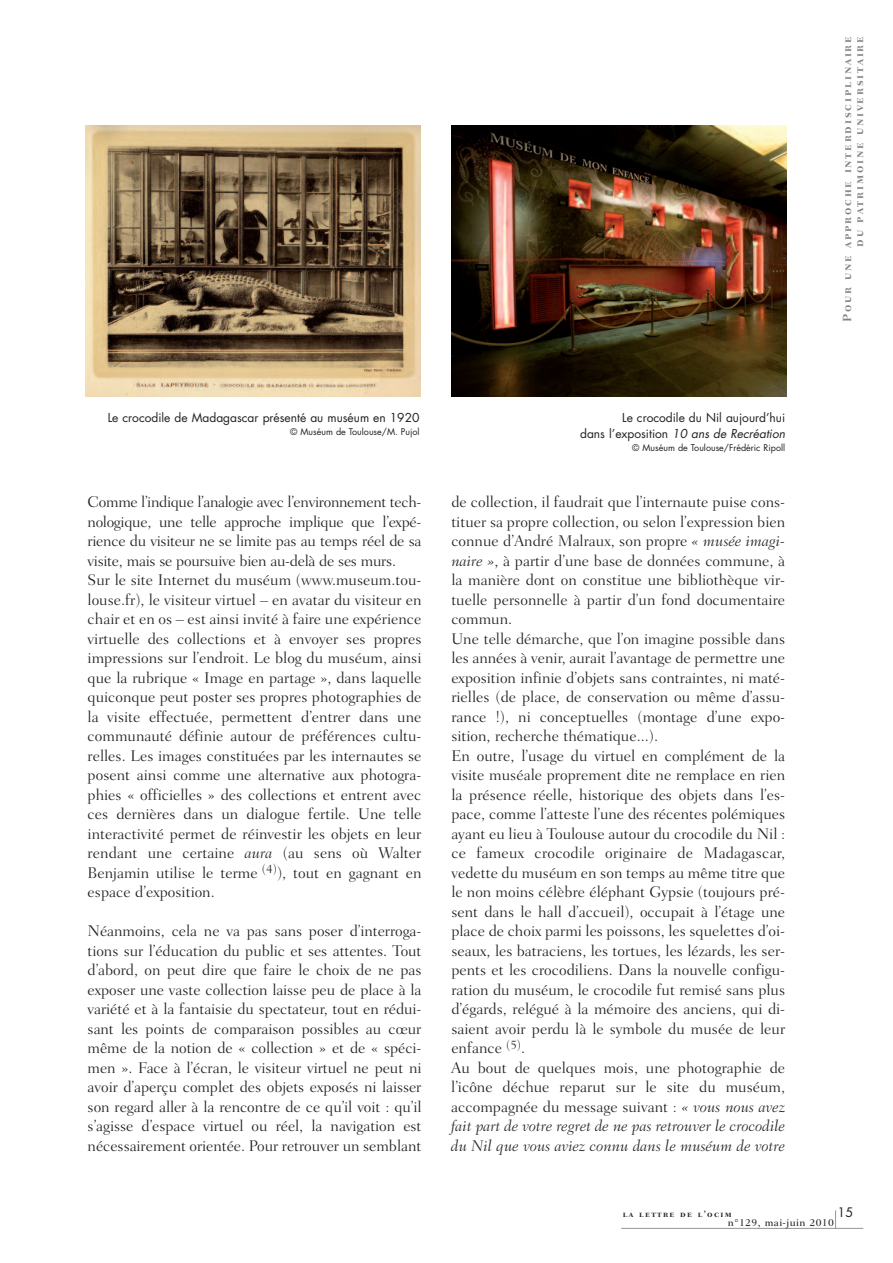
<style>
.page{position:relative;width:893px;height:1263px;background:#fff}
.page>*{position:absolute;margin:0;border:0;box-sizing:border-box;transform-origin:0 0}
.t1{font:300 15.75px/19.5px "Fairfield LH";color:#231f20}
.t2{font:12.75px "Futura";color:#231f20}
.t3{font:12px/15.8px "Futura";color:#231f20;text-align:right}
.t4{font:12px/12px "Fairfield LH Bold SC";letter-spacing:.15em;color:#808285;text-align:right}
.t5{font:500 10.5px "Fairfield LH";letter-spacing:.04em;color:#231f20}
.t6{font:9px "Futura";color:#231f20}
.t7{font:9px "Fairfield LH Bold SC";letter-spacing:.15em;color:#231f20}
.s1{font-style:italic}
</style>
<div class="page">
<svg style="left:835px;top:1210px;width:1px;height:18px"></svg>
<hr style="left:621px;top:1228px;width:242px;height:1px;background:#939598">
<img style="left:86px;top:125px;width:335px;height:272px">
<img style="left:452px;top:125px;width:335px;height:272px">
<p class="t4" style="left:842px;top:322px;width:287px;rotate:-90deg">Pour une approche interdisciplinaire du patrimoine universitaire</p>
<p class="t3" style="left:108px;top:410px;width:313px">Le crocodile de Madagascar présenté au muséum en 1920</p>
<p class="t6" style="left:290px;top:428px;width:131px">© Muséum de Toulouse/M. Pujol</p>
<p class="t1" style="left:88px;top:493px;width:335px">Comme l’indique l’analogie avec l’environnement tech&shy;nologique, une telle approche implique que l’expé&shy;rience du visiteur ne se limite pas au temps réel de sa visite, mais se poursuive bien au-delà de ses murs.<br>Sur le site Internet du muséum (www.museum.tou&shy;louse.fr), le visiteur virtuel – en avatar du visiteur en chair et en os – est ainsi invité à faire une expérience virtuelle des collections et à envoyer ses propres impressions sur l’endroit. Le blog du muséum, ainsi que la rubrique « Image en partage », dans laquelle quiconque peut poster ses propres photographies de la visite effectuée, permettent d’entrer dans une communauté définie autour de préférences cultu&shy;relles. Les images constituées par les internautes se posent ainsi comme une alternative aux photogra&shy;phies « officielles » des collections et entrent avec ces dernières dans un dialogue fertile. Une telle interactivité permet de réinvestir les objets en leur rendant une certaine <span class="s1">aura</span> (au sens où Walter Benjamin utilise le terme <sup>(4)</sup>), tout en gagnant en espace d’exposition.</p>
<p class="t1" style="left:88px;top:922px;width:335px;text-align:justify">Néanmoins, cela ne va pas sans poser d’interroga&shy;tions sur l’éducation du public et ses attentes. Tout d’abord, on peut dire que faire le choix de ne pas exposer une vaste collection laisse peu de place à la variété et à la fantaisie du spectateur, tout en rédui&shy;sant les points de comparaison possibles au cœur même de la notion de « collection » et de « spéci&shy;men ». Face à l’écran, le visiteur virtuel ne peut ni avoir d’aperçu complet des objets exposés ni laisser son regard aller à la rencontre de ce qu’il voit : qu’il s’agisse d’espace virtuel ou réel, la navigation est nécessairement orientée. Pour retrouver un semblant</p>
<p class="t3" style="left:580px;top:410px;width:207px">Le crocodile du Nil aujourd’hui<br>dans l’exposition <span class="s1">10 ans de Recréation</span></p>
<p class="t6" style="left:632px;top:443px;width:154px">© Muséum de Toulouse/Frédéric Ripoll</p>
<p class="t1" style="left:451px;top:493px;width:335px">de collection, il faudrait que l’internaute puise cons&shy;tituer sa propre collection, ou selon l’expression bien connue d’André Malraux, son propre <span class="s1">« musée imagi&shy;naire »</span>, à partir d’une base de données commune, à la manière dont on constitue une bibliothèque vir&shy;tuelle personnelle à partir d’un fond documentaire commun.<br>Une telle démarche, que l’on imagine possible dans les années à venir, aurait l’avantage de permettre une exposition infinie d’objets sans contraintes, ni maté&shy;rielles (de place, de conservation ou même d’assu&shy;rance !), ni conceptuelles (montage d’une expo&shy;sition, recherche thématique...).<br>En outre, l’usage du virtuel en complément de la visite muséale proprement dite ne remplace en rien la présence réelle, historique des objets dans l’es&shy;pace, comme l’atteste l’une des récentes polémiques ayant eu lieu à Toulouse autour du crocodile du Nil : ce fameux crocodile originaire de Madagascar, vedette du muséum en son temps au même titre que le non moins célèbre éléphant Gypsie (toujours pré&shy;sent dans le hall d’accueil), occupait à l’étage une place de choix parmi les poissons, les squelettes d’oi&shy;seaux, les batraciens, les tortues, les lézards, les ser&shy;pents et les crocodiliens. Dans la nouvelle configu&shy;ration du muséum, le crocodile fut remisé sans plus d’égards, relégué à la mémoire des anciens, qui di&shy;saient avoir perdu là le symbole du musée de leur enfance <sup>(5)</sup>.<br>Au bout de quelques mois, une photographie de l’icône déchue reparut sur le site du muséum, accompagnée du message suivant : <span class="s1">« vous nous avez fait part de votre regret de ne pas retrouver le crocodile du Nil que vous aviez connu dans le muséum de votre</span></p>
<p class="t2" style="left:837px;top:1206px;width:17px">15</p>
<p class="t7" style="left:623px;top:1210px;width:110px">la lettre de l’ocim</p>
<p class="t5" style="left:728px;top:1218px;width:108px">n°129, mai-juin 2010</p>
</div>
